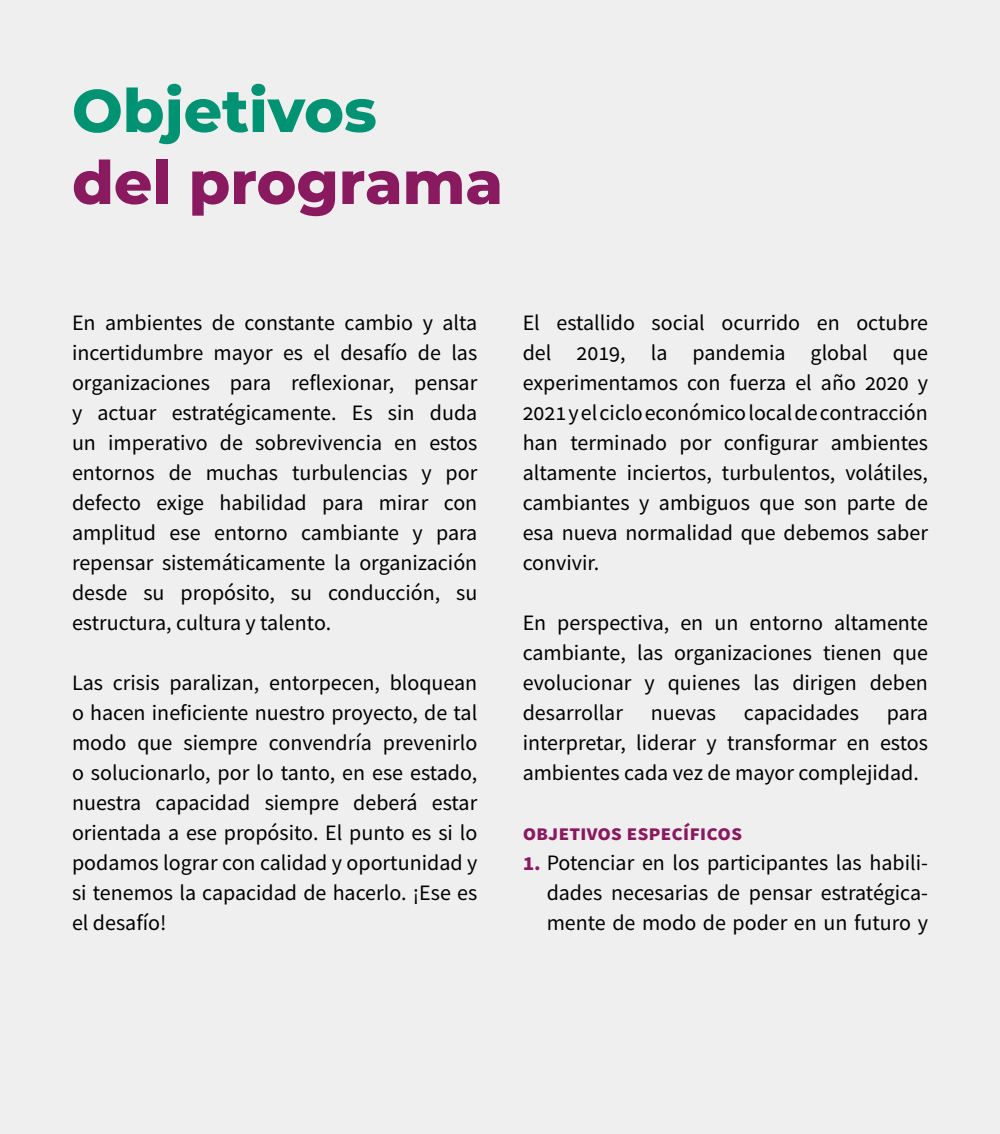
<style>
.page{position:relative;width:1000px;height:1134px;background:#efefef}
.page>*{position:absolute;margin:0;border:0;box-sizing:border-box;transform-origin:0 0}
.t1{font:800 60px "Montserrat";color:#8a1a60}
.t2{font:800 60px "Montserrat";color:#009373}
.t3{font:22px/30px "Source Sans Pro";color:#000;text-align:justify}
.t4{font:700 22px "Source Sans Pro";color:#8a1a60}
.s1{font-weight:700;color:#8a1a60}
</style>
<div class="page">
<h1 class="t2" style="left:72px;top:67px;width:306px">Objetivos</h1>
<h1 class="t1" style="left:72px;top:139px;width:433px">del programa</h1>
<p class="t3" style="left:72px;top:308px;width:407px">En ambientes de constante cambio y alta incertidumbre mayor es el desafío de las organizaciones para reflexionar, pensar y actuar estratégicamente. Es sin duda un imperativo de sobrevivencia en estos entornos de muchas turbulencias y por defecto exige habilidad para mirar con amplitud ese entorno cambiante y para repensar sistemáticamente la organización desde su propósito, su conducción, su estructura, cultura y talento.</p>
<p class="t3" style="left:72px;top:668px;width:407px">Las crisis paralizan, entorpecen, bloquean o hacen ineficiente nuestro proyecto, de tal modo que siempre convendría prevenirlo o solucionarlo, por lo tanto, en ese estado, nuestra capacidad siempre deberá estar orientada a ese propósito. El punto es si lo podamos lograr con calidad y oportunidad y si tenemos la capacidad de hacerlo. ¡Ese es el desafío!</p>
<p class="t3" style="left:523px;top:308px;width:407px">El estallido social ocurrido en octubre del 2019, la pandemia global que experimentamos con fuerza el año 2020 y 2021 y el ciclo económico local de contracción han terminado por configurar ambientes altamente inciertos, turbulentos, volátiles, cambiantes y ambiguos que son parte de esa nueva normalidad que debemos saber convivir.</p>
<p class="t3" style="left:523px;top:608px;width:407px">En perspectiva, en un entorno altamente cambiante, las organizaciones tienen que evolucionar y quienes las dirigen deben desarrollar</p>
<p class="t3" style="left:651px;top:698px;width:67px">nuevas</p>
<p class="t3" style="left:744px;top:698px;width:116px">capacidades</p>
<p class="t3" style="left:523px;top:698px;width:407px;text-indent:364px">para interpretar, liderar y transformar en estos ambientes cada vez de mayor complejidad.</p>
<p class="t4" style="left:523px;top:818px;width:221px">objetivos específicos</p>
<p class="t3" style="left:547px;top:848px;width:383px;text-indent:-24px"><span class="s1">1.</span> Potenciar en los participantes las habili&shy;dades necesarias de pensar estratégica&shy;mente de modo de poder en un futuro y</p>
</div>
